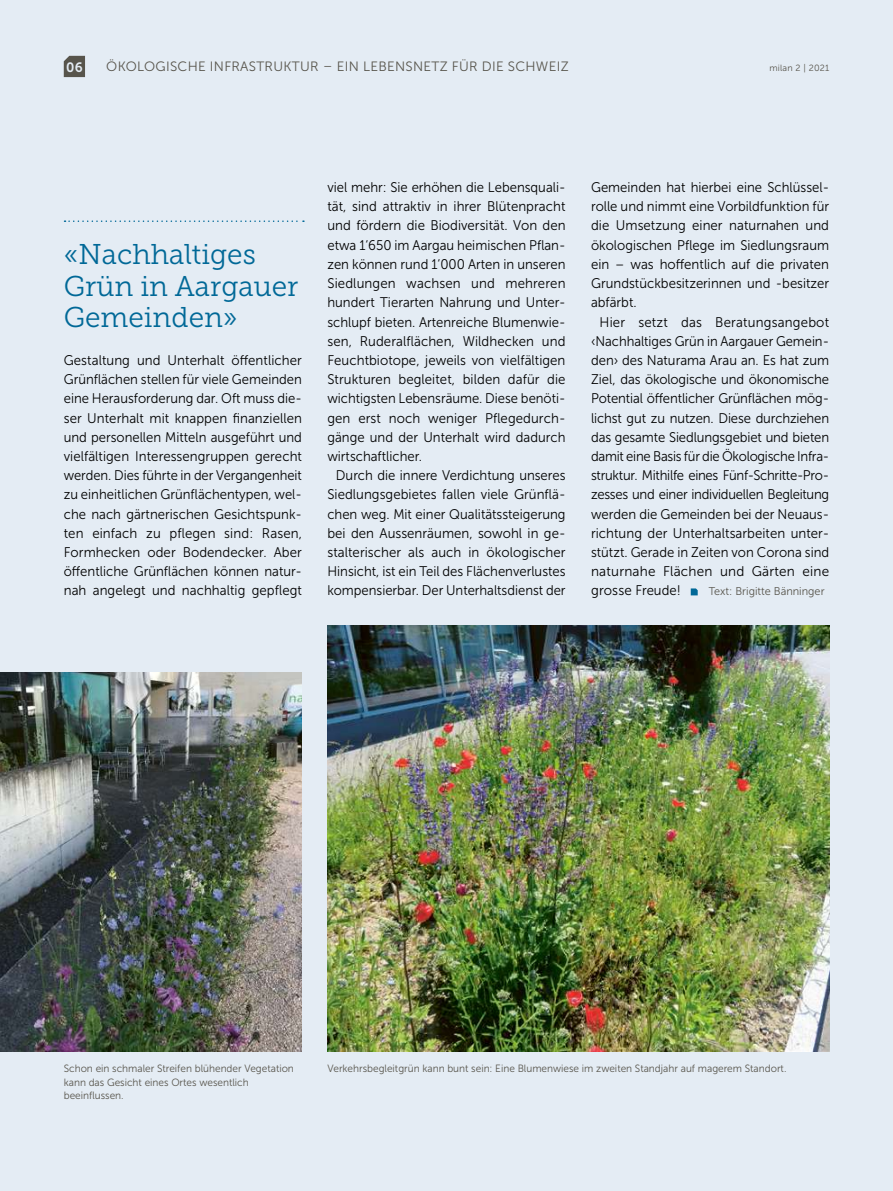
<style>
.page{position:relative;width:893px;height:1191px;background:#e4ecf4}
.page>*{position:absolute;margin:0;border:0;box-sizing:border-box;transform-origin:0 0}
.t1{font:28.5px/31.5px "Museo Slab 300";color:#006897}
.t2{font:13.95px/19.2px "Museo Sans 300";color:#000;text-align:justify;scale:.94 1}
.t3{font:13.95px/19.2px "Museo Sans 300";color:#000;text-align:justify;scale:.95 1}
.t4{font:13.5px "Museo Sans 300";letter-spacing:.02em;color:#57544b}
.t5{font:13.5px "Museo Sans 700";color:#e4ecf4}
.t6{font:11.25px "Museo Sans 300";color:#57544b}
.t7{font:10.5px/13.5px "Museo Sans 300";color:#57544b;scale:.96 1}
.t8{font:9px "Museo Sans 300";letter-spacing:.02em;color:#57544b}
</style>
<div class="page">
<svg style="left:64px;top:56px;width:21px;height:21px"></svg>
<svg style="left:65px;top:220px;width:239px;height:2px"></svg>
<svg style="left:691px;top:588px;width:7px;height:7px"></svg>
<img style="left:327px;top:625px;width:502px;height:426px">
<img style="left:0;top:672px;width:302px;height:379px">
<p class="t5" style="left:66px;top:59px;width:18px">06</p>
<p class="t4" style="left:106px;top:59px;width:464px">ÖKOLOGISCHE INFRASTRUKTUR – EIN LEBENSNETZ FÜR DIE SCHWEIZ</p>
<p class="t8" style="left:769px;top:63px;width:61px">milan 2 | 2021</p>
<h1 class="t1" style="left:64px;top:239px;width:236px">«Nachhaltiges<br>Grün in Aargauer<br>Gemeinden»</h1>
<p class="t3" style="left:64px;top:351px;width:252px">Gestaltung und Unterhalt öffentlicher Grünflächen stellen für viele Gemeinden eine Herausforderung dar. Oft muss die&shy;ser Unterhalt mit knappen finanziellen und personellen Mitteln ausgeführt und vielfältigen Interessengruppen gerecht werden. Dies führte in der Vergangenheit zu einheitlichen Grünflächentypen, wel&shy;che nach gärtnerischen Gesichtspunk&shy;ten einfach zu pflegen sind: Rasen, Formhecken oder Bodendecker. Aber öffentliche Grünflächen können natur&shy;nah angelegt und nachhaltig gepflegt</p>
<p class="t2" style="left:327px;top:178px;width:255px">viel mehr: Sie erhöhen die Lebensquali&shy;tät, sind attraktiv in ihrer Blütenpracht und fördern die Biodiversität. Von den etwa 1‘650 im Aargau heimischen Pflan&shy;zen können rund 1‘000 Arten in unseren Siedlungen wachsen und mehreren hundert Tierarten Nahrung und Unter&shy;schlupf bieten. Artenreiche Blumenwie&shy;sen, Ruderalflächen, Wildhecken und Feuchtbiotope, jeweils von vielfältigen Strukturen begleitet, bilden dafür die wichtigsten Lebensräume. Diese benöti&shy;gen erst noch weniger Pflegedurch&shy;gänge und der Unterhalt wird dadurch wirtschaftlicher.</p>
<p class="t2" style="left:327px;top:466px;width:255px;text-indent:9px">Durch die innere Verdichtung unseres Siedlungsgebietes fallen viele Grünflä&shy;chen weg. Mit einer Qualitätssteigerung bei den Aussenräumen, sowohl in ge&shy;stalterischer als auch in ökologischer Hinsicht, ist ein Teil des Flächenverlustes kompensierbar. Der Unterhaltsdienst der</p>
<p class="t2" style="left:591px;top:178px;width:255px">Gemeinden hat hierbei eine Schlüssel&shy;rolle und nimmt eine Vorbildfunktion für die Umsetzung einer naturnahen und ökologischen Pflege im Siedlungsraum ein – was hoffentlich auf die privaten Grundstückbesitzerinnen und -besitzer abfärbt.</p>
<p class="t3" style="left:591px;top:312px;width:252px;text-indent:9px">Hier setzt das Beratungsangebot ‹Nachhaltiges Grün in Aargauer Gemein&shy;den› des Naturama Arau an. Es hat zum Ziel, das ökologische und ökonomische Potential öffentlicher Grünflächen mög&shy;lichst gut zu nutzen. Diese durchziehen das gesamte Siedlungsgebiet und bieten damit eine Basis für die Ökologische Infra&shy;struktur. Mithilfe eines Fünf-Schritte-Pro&shy;zesses und einer individuellen Begleitung werden die Gemeinden bei der Neuaus&shy;richtung der Unterhaltsarbeiten unter&shy;stützt. Gerade in Zeiten von Corona sind naturnahe Flächen und Gärten eine grosse Freude!</p>
<p class="t6" style="left:709px;top:585px;width:117px">Text: Brigitte Bänninger</p>
<p class="t7" style="left:64px;top:1062px;width:241px">Schon ein schmaler Streifen blühender Vegetation</p>
<p class="t7" style="left:327px;top:1062px;width:480px">Verkehrsbegleitgrün kann bunt sein: Eine Blumenwiese im zweiten Standjahr auf magerem Standort.</p>
<p class="t7" style="left:64px;top:1075px;width:194px">kann das Gesicht eines Ortes wesentlich beeinflussen.</p>
</div>
